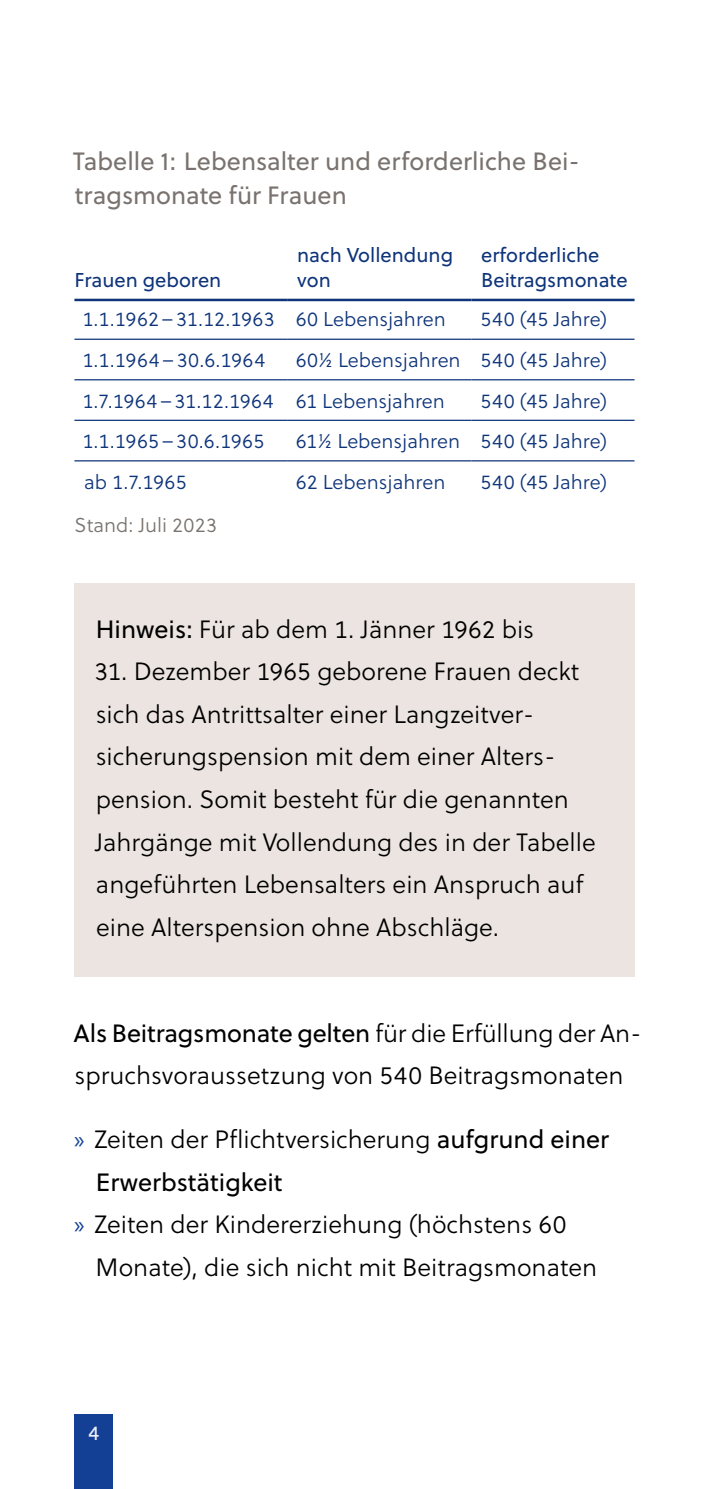
<style>
.page{position:relative;width:709px;height:1489px;background:#fff}
.page>*{position:absolute;margin:0;border:0;box-sizing:border-box;transform-origin:0 0}
.Infoboxen_P_-_Infobox_ohne_Überschirft{font:25px/42.5px "Soleil Lt";color:#000}
.Texte_P_-_Fließtext{font:25px/42.5px "Soleil Lt";color:#000}
.Tabellen_offen_P_-_Tabellenbeschriftung_{font:25px/33.8px "Soleil";color:#79726e}
.t1{font:25px/42.5px "Soleil";color:#000}
.Tabellen_offen_td_Tabellentext{font:20px "Soleil Lt";color:#0e347a}
.Tabellen_offen_th_Tabellenkopf{font:20px/25px "Soleil";color:#0e347a}
.Tabellen_offen_td_Tabellentext-2{font:20px "Soleil Lt";letter-spacing:.025em;color:#0e347a}
.Tabellen_offen_Abbildungs-_und_Tabelle-Q{font:20px "Soleil Lt";color:#79726e}
.t2{font:20px "Soleil";color:#ededf8}
.s1{font-family:"Soleil"}
.s2{font-family:"Myriad Pro";color:#134094}
.s3{font-family:"Soleil Lt"}
</style>
<div class="page">
<div style="left:74px;top:1414px;width:39px;height:74px;background:#134094"></div>
<hr style="left:287px;top:338px;width:184px;height:2px;background:#0e347a">
<hr style="left:471px;top:338px;width:163px;height:2px;background:#0e347a">
<hr style="left:74px;top:379px;width:213px;height:1px;background:#0e347a">
<hr style="left:287px;top:379px;width:184px;height:1px;background:#0e347a">
<hr style="left:471px;top:379px;width:163px;height:1px;background:#0e347a">
<hr style="left:74px;top:419px;width:213px;height:2px;background:#0e347a">
<hr style="left:287px;top:419px;width:184px;height:2px;background:#0e347a">
<hr style="left:471px;top:419px;width:163px;height:2px;background:#0e347a">
<hr style="left:74px;top:338px;width:213px;height:2px;background:#0e347a">
<hr style="left:74px;top:299px;width:213px;height:2px;background:#0e347a">
<hr style="left:287px;top:299px;width:184px;height:2px;background:#0e347a">
<hr style="left:471px;top:299px;width:163px;height:2px;background:#0e347a">
<hr style="left:74px;top:460px;width:213px;height:1px;background:#0e347a">
<hr style="left:287px;top:460px;width:184px;height:1px;background:#0e347a">
<hr style="left:471px;top:460px;width:163px;height:1px;background:#0e347a">
<div style="left:74px;top:583px;width:560px;height:394px;background:#ebe4e0"></div>
<p class="Tabellen_offen_P_-_Tabellenbeschriftung_" style="left:73px;top:144px;width:508px">Tabelle 1: Lebensalter und erforderliche Bei&shy;tragsmonate für Frauen</p>
<p class="Tabellen_offen_th_Tabellenkopf" style="left:74px;top:267px;width:148px">Frauen geboren</p>
<p class="Tabellen_offen_th_Tabellenkopf" style="left:297px;top:242px;width:157px">nach Vollendung von</p>
<p class="Tabellen_offen_th_Tabellenkopf" style="left:481px;top:242px;width:148px">erforderliche<br>Beitragsmonate</p>
<p class="Tabellen_offen_td_Tabellentext" style="left:82px;top:305px;width:194px">1.1.1962 – 31.12.1963</p>
<p class="Tabellen_offen_td_Tabellentext" style="left:296px;top:305px;width:152px">60 Lebensjahren</p>
<p class="Tabellen_offen_td_Tabellentext" style="left:480px;top:305px;width:128px">540 (45 Jahre)</p>
<p class="Tabellen_offen_td_Tabellentext-2" style="left:82px;top:346px;width:184px">1.1.1964 – 30.6.1964</p>
<p class="Tabellen_offen_td_Tabellentext" style="left:296px;top:346px;width:166px">60½ Lebensjahren</p>
<p class="Tabellen_offen_td_Tabellentext" style="left:480px;top:346px;width:128px">540 (45 Jahre)</p>
<p class="Tabellen_offen_td_Tabellentext" style="left:82px;top:386px;width:193px">1.7.1964 – 31.12.1964</p>
<p class="Tabellen_offen_td_Tabellentext" style="left:296px;top:386px;width:151px">61 Lebensjahren</p>
<p class="Tabellen_offen_td_Tabellentext" style="left:480px;top:386px;width:128px">540 (45 Jahre)</p>
<p class="Tabellen_offen_td_Tabellentext" style="left:82px;top:427px;width:183px">1.1.1965 – 30.6.1965</p>
<p class="Tabellen_offen_td_Tabellentext" style="left:296px;top:427px;width:166px">61½ Lebensjahren</p>
<p class="Tabellen_offen_td_Tabellentext" style="left:480px;top:427px;width:128px">540 (45 Jahre)</p>
<p class="Tabellen_offen_td_Tabellentext" style="left:84px;top:467px;width:104px">ab 1.7.1965</p>
<p class="Tabellen_offen_td_Tabellentext" style="left:296px;top:467px;width:151px">62 Lebensjahren</p>
<p class="Tabellen_offen_td_Tabellentext" style="left:480px;top:467px;width:128px">540 (45 Jahre)</p>
<p class="Tabellen_offen_Abbildungs-_und_Tabelle-Q" style="left:74px;top:510px;width:144px">Stand: Juli 2023</p>
<p class="Infoboxen_P_-_Infobox_ohne_Überschirft" style="left:96px;top:607px;width:440px"><span class="s1">Hinweis:</span> Für ab dem 1. Jänner 1962 bis</p>
<p class="Infoboxen_P_-_Infobox_ohne_Überschirft" style="left:94px;top:650px;width:503px">31. Dezember 1965 geborene Frauen deckt sich das Antrittsalter einer Langzeitver&shy;sicherungspension mit dem einer Alters&shy;pension. Somit besteht für die genannten Jahrgänge mit Vollendung des in der Tabelle angeführten Lebensalters ein Anspruch auf eine Alterspension ohne Abschläge.</p>
<p class="Texte_P_-_Fließtext" style="left:74px;top:1011px;width:570px"><span class="s1">Als Beitragsmonate gelten</span> für die Erfüllung der An&shy;spruchsvoraussetzung von 540 Beitragsmonaten</p>
<p class="t1" style="left:96px;top:1117px;width:515px;text-indent:-22px"><span class="s2">»</span> <span class="s3">Zeiten der Pflichtversicherung</span> aufgrund einer<br>Erwerbstätigkeit</p>
<p class="Infoboxen_P_-_Infobox_ohne_Überschirft" style="left:96px;top:1202px;width:503px;text-indent:-21px"><span class="s2">»</span> Zeiten der Kindererziehung (höchstens 60<br>Monate), die sich nicht mit Beitragsmonaten</p>
<p class="t2" style="left:89px;top:1418px;width:12px">4</p>
</div>
